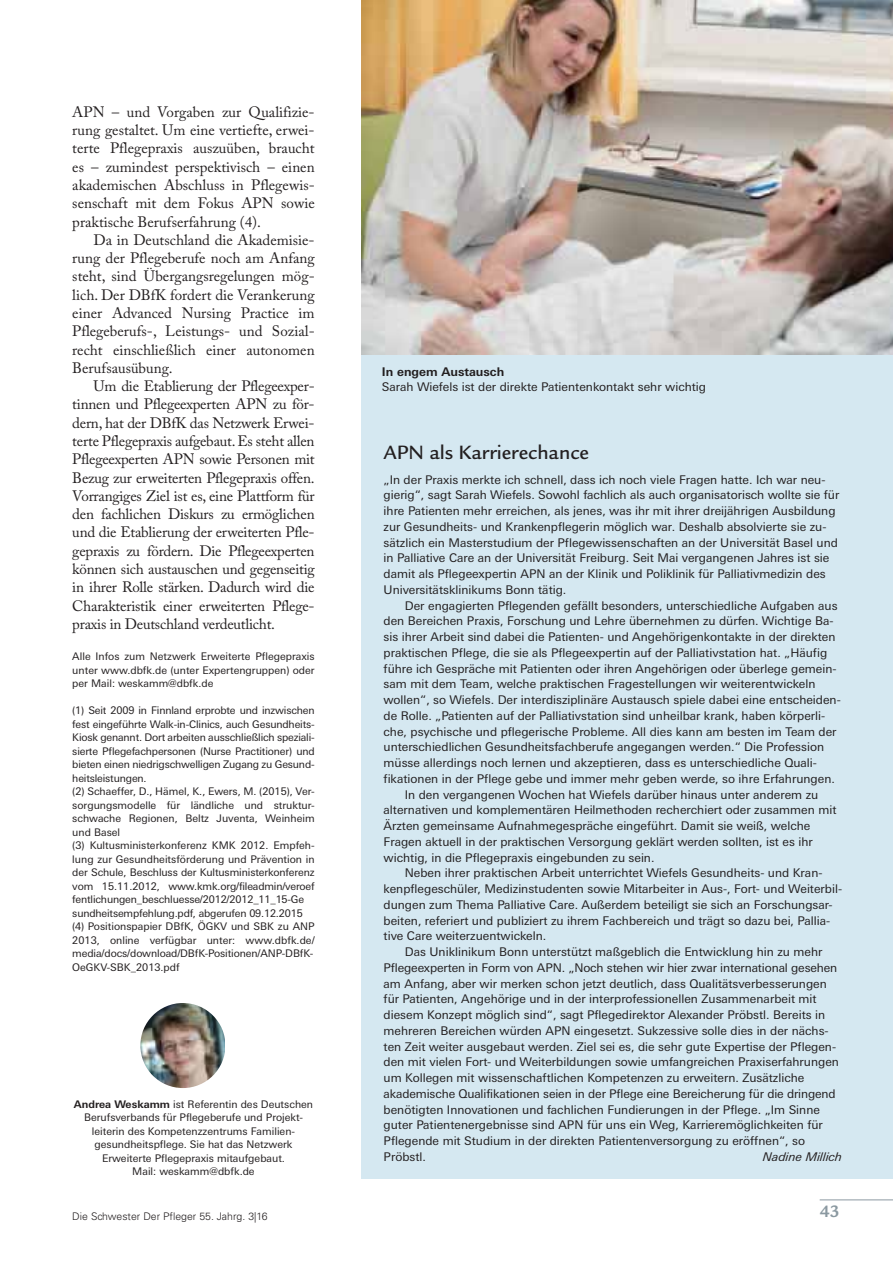
<style>
.page{position:relative;width:893px;height:1263px;background:#fff}
.page>*{position:absolute;margin:0;border:0;box-sizing:border-box;transform-origin:0 0}
.t1{font:500 21px "Legacy Sans";color:#231f20}
.t2{font:700 18px "Legacy Sans";color:#8b99a1}
.t3{font:15px/18.3px "Adobe Caslon Pro";color:#231f20;text-align:justify}
.t4{font:12px/15.8px "LT Univers Basic";color:#231f20}
.t5{font:700 12px "LT Univers Basic";color:#231f20}
.t6{font:italic 12px "LT Univers Basic";color:#231f20}
.t7{font:10.5px/13.5px "LT Univers Basic";color:#231f20;text-align:justify}
.t8{font:300 10.5px "Univers";color:#231f20}
.s1{font-weight:700}
</style>
<div class="page">
<hr style="left:820px;top:1199px;width:73px;height:1px;background:#8b99a1">
<img style="left:140px;top:1003px;width:85px;height:85px;border-radius:50%">
<div style="left:361px;top:98px;width:532px;height:1081px;background:#d5e8f1"></div>
<img style="left:361px;top:0;width:532px;height:354px">
<p class="t3" style="left:72px;top:104px;width:244px">APN – und Vorgaben zur Qualifizie&shy;rung gestaltet. Um eine vertiefte, erwei&shy;terte Pflegepraxis auszuüben, braucht es – zumindest perspektivisch – einen akademischen Abschluss in Pflegewis&shy;senschaft mit dem Fokus APN sowie praktische Berufserfahrung (4).</p>
<p class="t3" style="left:72px;top:232px;width:244px;text-indent:21px">Da in Deutschland die Akademisie&shy;rung der Pflegeberufe noch am Anfang steht, sind Übergangsregelungen mög&shy;lich. Der DBfK fordert die Verankerung einer Advanced Nursing Practice im Pflegeberufs-, Leistungs- und Sozial&shy;recht einschließlich einer autonomen Berufsausübung.</p>
<p class="t3" style="left:72px;top:378px;width:244px;text-indent:21px">Um die Etablierung der Pflegeexper&shy;tinnen und Pflegeexperten APN zu för&shy;dern, hat der DBfK das Netzwerk Erwei&shy;terte Pflegepraxis aufgebaut. Es steht allen Pflegeexperten APN sowie Personen mit Bezug zur erweiterten Pflegepraxis offen.<br>Vorrangiges Ziel ist es, eine Plattform für den fachlichen Diskurs zu ermöglichen und die Etablierung der erweiterten Pfle&shy;gepraxis zu fördern. Die Pflegeexperten können sich austauschen und gegenseitig in ihrer Rolle stärken. Dadurch wird die Charakteristik einer erweiterten Pflege&shy;praxis in Deutschland verdeutlicht.</p>
<p class="t7" style="left:72px;top:650px;width:244px">Alle Infos zum Netzwerk Erweiterte Pflegepraxis unter www.dbfk.de (unter Expertengruppen) oder per Mail: weskamm@dbfk.de</p>
<p class="t7" style="left:72px;top:704px;width:244px;text-align:left">(1) Seit 2009 in Finnland erprobte und inzwischen fest eingeführte Walk-in-Clinics, auch Gesundheits-Kiosk genannt. Dort arbeiten ausschließlich speziali&shy;sierte Pflegefachpersonen (Nurse Practitioner) und bieten einen niedrigschwelligen Zugang zu Gesund&shy;heitsleistungen.<br>(2) Schaeffer, D., Hämel, K., Ewers, M. (2015), Ver&shy;sorgungsmodelle für ländliche und struktur&shy;schwache Regionen, Beltz Juventa, Weinheim und Basel<br>(3) Kultusministerkonferenz KMK 2012. Empfeh&shy;lung zur Gesundheitsförderung und Prävention in der Schule, Beschluss der Kultusministerkonferenz vom 15.11.2012, www.kmk.org/fileadmin/veroef fentlichungen_beschluesse/2012/2012_11_15-Ge sundheitsempfehlung.pdf, abgerufen 09.12.2015 (4) Positionspapier DBfK, ÖGKV und SBK zu ANP 2013, online verfügbar unter: www.dbfk.de/ media/docs/download/DBfK-Positionen/ANP-DBfK-OeGKV-SBK_2013.pdf</p>
<p class="t7" style="left:74px;top:1098px;width:241px;text-align:center"><span class="s1">Andrea Weskamm</span> ist Referentin des Deutschen Berufsverbands für Pflegeberufe und Projekt&shy;leiterin des Kompetenzzentrums Familien&shy;gesundheitspflege. Sie hat das Netzwerk Erweiterte Pflegepraxis mitaufgebaut.<br>Mail: weskamm@dbfk.de</p>
<p class="t8" style="left:72px;top:1213px;width:197px">Die Schwester Der Pfleger 55. Jahrg. 3|16</p>
<p class="t5" style="left:382px;top:366px;width:124px">In engem Austausch</p>
<p class="t4" style="left:382px;top:380px;width:326px">Sarah Wiefels ist der direkte Patientenkontakt sehr wichtig</p>
<h1 class="t1" style="left:384px;top:445px;width:207px">APN als Karrierechance</h1>
<p class="t4" style="left:384px;top:472px;width:457px">„In der Praxis merkte ich schnell, dass ich noch viele Fragen hatte. Ich war neu&shy;gierig“, sagt Sarah Wiefels. Sowohl fachlich als auch organisatorisch wollte sie für ihre Patienten mehr erreichen, als jenes, was ihr mit ihrer dreijährigen Ausbildung zur Gesundheits- und Krankenpflegerin möglich war. Deshalb absolvierte sie zu&shy;sätzlich ein Masterstudium der Pflegewissenschaften an der Universität Basel und in Palliative Care an der Universität Freiburg. Seit Mai vergangenen Jahres ist sie damit als Pflegeexpertin APN an der Klinik und Poliklinik für Palliativmedizin des Universitätsklinikums Bonn tätig.</p>
<p class="t4" style="left:405px;top:598px;width:434px">Der engagierten Pflegenden gefällt besonders, unterschiedliche Aufgaben aus</p>
<p class="t4" style="left:384px;top:614px;width:452px">den Bereichen Praxis, Forschung und Lehre übernehmen zu dürfen. Wichtige Ba-</p>
<p class="t4" style="left:384px;top:630px;width:453px">sis ihrer Arbeit sind dabei die Patienten- und Angehörigenkontakte in der direkten</p>
<p class="t4" style="left:384px;top:645px;width:445px">praktischen Pflege, die sie als Pflegeexpertin auf der Palliativstation hat. „Häufig</p>
<p class="t4" style="left:384px;top:661px;width:455px">führe ich Gespräche mit Patienten oder ihren Angehörigen oder überlege gemein-</p>
<p class="t4" style="left:384px;top:677px;width:433px">sam mit dem Team, welche praktischen Fragestellungen wir weiterentwickeln</p>
<p class="t4" style="left:384px;top:693px;width:459px">wollen“, so Wiefels. Der interdisziplinäre Austausch spiele dabei eine entscheiden-</p>
<p class="t4" style="left:384px;top:708px;width:443px">de Rolle. „Patienten auf der Palliativstation sind unheilbar krank, haben körperli-</p>
<p class="t4" style="left:384px;top:724px;width:454px">che, psychische und pflegerische Probleme. All dies kann am besten im Team der</p>
<p class="t4" style="left:384px;top:740px;width:442px">unterschiedlichen Gesundheitsfachberufe angegangen werden.“ Die Profession</p>
<p class="t4" style="left:384px;top:756px;width:435px">müsse allerdings noch lernen und akzeptieren, dass es unterschiedliche Quali-</p>
<p class="t4" style="left:384px;top:771px;width:453px">fikationen in der Pflege gebe und immer mehr geben werde, so ihre Erfahrungen.</p>
<p class="t4" style="left:405px;top:787px;width:415px">In den vergangenen Wochen hat Wiefels darüber hinaus unter anderem zu</p>
<p class="t4" style="left:384px;top:803px;width:454px">alternativen und komplementären Heilmethoden recherchiert oder zusammen mit</p>
<p class="t4" style="left:384px;top:819px;width:428px">Ärzten gemeinsame Aufnahmegespräche eingeführt. Damit sie weiß, welche</p>
<p class="t4" style="left:384px;top:834px;width:431px">Fragen aktuell in der praktischen Versorgung geklärt werden sollten, ist es ihr</p>
<p class="t4" style="left:384px;top:850px;width:272px">wichtig, in die Pflegepraxis eingebunden zu sein.</p>
<p class="t4" style="left:405px;top:866px;width:419px">Neben ihrer praktischen Arbeit unterrichtet Wiefels Gesundheits- und Kran-</p>
<p class="t4" style="left:384px;top:882px;width:460px">kenpflegeschüler, Medizinstudenten sowie Mitarbeiter in Aus-, Fort- und Weiterbil-</p>
<p class="t4" style="left:384px;top:897px;width:451px">dungen zum Thema Palliative Care. Außerdem beteiligt sie sich an Forschungsar-</p>
<p class="t4" style="left:384px;top:913px;width:448px">beiten, referiert und publiziert zu ihrem Fachbereich und trägt so dazu bei, Pallia -</p>
<p class="t4" style="left:384px;top:929px;width:164px">tive Care weiterzuentwickeln.</p>
<p class="t4" style="left:405px;top:945px;width:419px">Das Uniklinikum Bonn unterstützt maßgeblich die Entwicklung hin zu mehr</p>
<p class="t4" style="left:384px;top:960px;width:455px">Pflegeexperten in Form von APN. „Noch stehen wir hier zwar international gesehen</p>
<p class="t4" style="left:384px;top:976px;width:445px">am Anfang, aber wir merken schon jetzt deutlich, dass Qualitätsverbesserungen</p>
<p class="t4" style="left:384px;top:992px;width:435px">für Patienten, Angehörige und in der interprofessionellen Zusammenarbeit mit</p>
<p class="t4" style="left:384px;top:1008px;width:443px">diesem Konzept möglich sind“, sagt Pflegedirektor Alexander Pröbstl. Bereits in</p>
<p class="t4" style="left:384px;top:1023px;width:447px">mehreren Bereichen würden APN eingesetzt. Sukzessive solle dies in der nächs-</p>
<p class="t4" style="left:384px;top:1039px;width:454px">ten Zeit weiter ausgebaut werden. Ziel sei es, die sehr gute Expertise der Pflegen-</p>
<p class="t4" style="left:384px;top:1055px;width:457px">den mit vielen Fort- und Weiterbildungen sowie umfangreichen Praxiserfahrungen</p>
<p class="t4" style="left:384px;top:1071px;width:422px">um Kollegen mit wissenschaftlichen Kompetenzen zu erweitern. Zusätzliche</p>
<p class="t4" style="left:384px;top:1086px;width:454px">akademische Qualifikationen seien in der Pflege eine Bereicherung für die dringend</p>
<p class="t4" style="left:384px;top:1102px;width:438px">benötigten Innovationen und fachlichen Fundierungen in der Pflege. „Im Sinne</p>
<p class="t4" style="left:384px;top:1118px;width:441px">guter Patientenergebnisse sind APN für uns ein Weg, Karrieremöglichkeiten für</p>
<p class="t4" style="left:384px;top:1134px;width:423px">Pflegende mit Studium in der direkten Patientenversorgung zu eröffnen“, so</p>
<p class="t4" style="left:384px;top:1149px;width:44px">Pröbstl.</p>
<p class="t6" style="left:763px;top:1150px;width:81px">Nadine Millich</p>
<h2 class="t2" style="left:820px;top:1205px;width:22px">43</h2>
</div>
